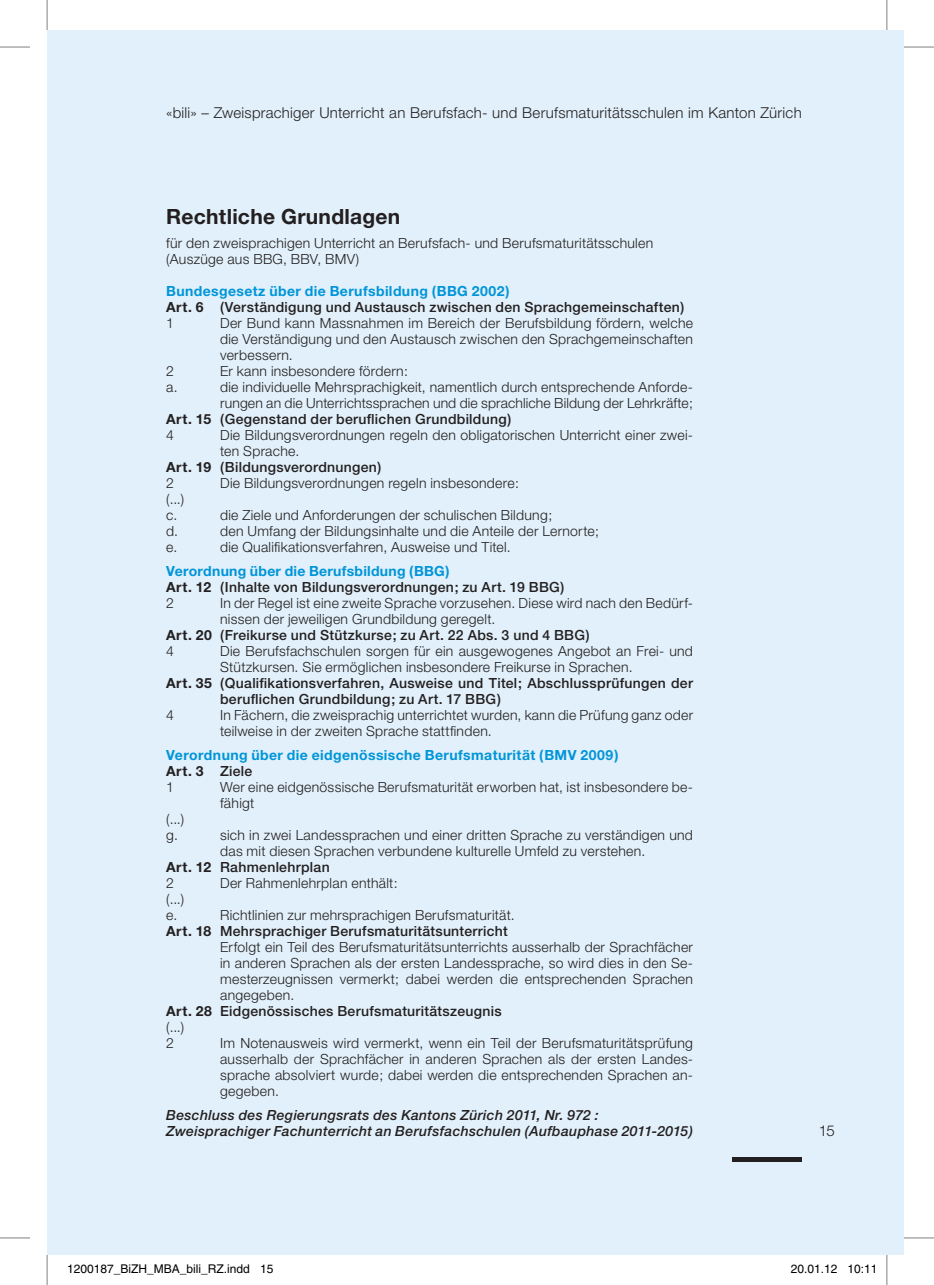
<style>
.page{position:relative;width:934px;height:1285px;background:#fff}
.page>*{position:absolute;margin:0;border:0;box-sizing:border-box;transform-origin:0 0}
.t1{font:700 21px "Helvetica Neue";letter-spacing:.015em;color:#231f20}
.t2{font:300 15px "Helvetica Neue";letter-spacing:.015em;color:#231f20}
.t3{font:300 14px/16px "Helvetica Neue";letter-spacing:.02em;color:#231f20}
.t4{font:500 14px/16px "Helvetica Neue";letter-spacing:.02em;color:#231f20}
.t5{font:italic 500 14px/16px "Helvetica Neue";letter-spacing:.025em;color:#231f20}
.t6{font:700 14px/16px "Helvetica Neue";letter-spacing:.03em;color:#0095d9}
.t7{font:12px "Helvetica";color:#000}
.s1{font-weight:700;color:#0095d9}
.s2{font-weight:700}
.s3{font-weight:300}
.s4{color:#231f20}
.s5{font-weight:500;color:#231f20}
.s6{font-weight:300;color:#231f20}
</style>
<div class="page">
<div style="left:47px;top:30px;width:856px;height:1225px;background:#e1f0fa"></div>
<div style="left:732px;top:1157px;width:69px;height:5px;background:#231f20"></div>
<hr style="left:886px;top:0;width:1px;height:30px;background:#000">
<hr style="left:47px;top:0;width:1px;height:30px;background:#000">
<hr style="left:903px;top:47px;width:30px;height:1px;background:#000">
<hr style="left:0;top:47px;width:30px;height:1px;background:#000">
<hr style="left:903px;top:1237px;width:30px;height:1px;background:#000">
<hr style="left:0;top:1237px;width:30px;height:1px;background:#000">
<hr style="left:886px;top:1255px;width:1px;height:30px;background:#000">
<hr style="left:47px;top:1255px;width:1px;height:30px;background:#000">
<p class="t2" style="left:166px;top:104px;width:636px">«bili» – Zweisprachiger Unterricht an Berufsfach- und Berufsmaturitätsschulen im Kanton Zürich</p>
<h1 class="t1" style="left:166px;top:203px;width:235px">Rechtliche Grundlagen</h1>
<p class="t3" style="left:166px;top:234px;width:488px">für den zweisprachigen Unterricht an Berufsfach- und Berufsmaturitätsschulen (Auszüge aus BBG, BBV, BMV)</p>
<p class="t4" style="left:166px;top:282px;width:519px"><span class="s1">Bundesgesetz über die Berufsbildung (BBG 2002)<br></span><span class="s2">Art. 6</span> (Verständigung und Austausch zwischen den Sprachgemeinschaften)<br><span class="s3">1</span></p>
<p class="t3" style="left:220px;top:314px;width:474px;text-align:justify">Der Bund kann Massnahmen im Bereich der Berufsbildung fördern, welche die Verständigung und den Austausch zwischen den Sprachgemeinschaften verbessern.</p>
<p class="t3" style="left:166px;top:362px;width:9px">2</p>
<p class="t3" style="left:220px;top:362px;width:189px">Er kann insbesondere fördern:</p>
<p class="t3" style="left:166px;top:378px;width:13px">a.</p>
<p class="t3" style="left:220px;top:378px;width:474px">die individuelle Mehrsprachigkeit, namentlich durch entsprechende Anforde-</p>
<p class="t3" style="left:220px;top:394px;width:474px">rungen an die Unterrichtssprachen und die sprachliche Bildung der Lehrkräfte;</p>
<p class="t4" style="left:166px;top:410px;width:346px"><span class="s2">Art. 15</span> (Gegenstand der beruflichen Grundbildung)</p>
<p class="t3" style="left:166px;top:426px;width:9px">4</p>
<p class="t3" style="left:220px;top:426px;width:474px">Die Bildungsverordnungen regeln den obligatorischen Unterricht einer zwei-</p>
<p class="t3" style="left:220px;top:442px;width:81px">ten Sprache.</p>
<p class="t4" style="left:166px;top:458px;width:217px"><span class="s2">Art. 19</span> (Bildungsverordnungen)</p>
<p class="t3" style="left:166px;top:474px;width:9px">2</p>
<p class="t3" style="left:220px;top:474px;width:300px">Die Bildungsverordnungen regeln insbesondere:</p>
<p class="t3" style="left:166px;top:490px;width:20px">(...) c.</p>
<p class="t3" style="left:220px;top:506px;width:333px">die Ziele und Anforderungen der schulischen Bildung;</p>
<p class="t3" style="left:166px;top:522px;width:13px">d.</p>
<p class="t3" style="left:220px;top:522px;width:380px">den Umfang der Bildungsinhalte und die Anteile der Lernorte;</p>
<p class="t3" style="left:166px;top:538px;width:13px">e.</p>
<p class="t3" style="left:220px;top:538px;width:292px">die Qualifikationsverfahren, Ausweise und Titel.</p>
<p class="t4" style="left:166px;top:562px;width:399px"><span class="s1">Verordnung über die Berufsbildung (BBG)<br></span><span class="s2">Art. 12</span> (Inhalte von Bildungsverordnungen; zu Art. 19 BBG)<br><span class="s3">2</span></p>
<p class="t3" style="left:220px;top:594px;width:474px">In der Regel ist eine zweite Sprache vorzusehen. Diese wird nach den Bedürf-</p>
<p class="t3" style="left:220px;top:610px;width:276px">nissen der jeweiligen Grundbildung geregelt.</p>
<p class="t4" style="left:166px;top:626px;width:425px"><span class="s2">Art. 20</span> (Freikurse und Stützkurse; zu Art. 22 Abs. 3 und 4 BBG)</p>
<p class="t3" style="left:166px;top:642px;width:9px">4</p>
<p class="t3" style="left:220px;top:642px;width:474px">Die Berufsfachschulen sorgen für ein ausgewogenes Angebot an Frei- und</p>
<p class="t3" style="left:220px;top:658px;width:414px">Stützkursen. Sie ermöglichen insbesondere Freikurse in Sprachen.</p>
<p class="t4" style="left:166px;top:674px;width:528px"><span class="s2">Art. 35</span> (Qualifikationsverfahren, Ausweise und Titel; Abschlussprüfungen der</p>
<p class="t4" style="left:220px;top:690px;width:282px">beruflichen Grundbildung; zu Art. 17 BBG)</p>
<p class="t3" style="left:166px;top:706px;width:9px">4</p>
<p class="t3" style="left:220px;top:706px;width:474px">In Fächern, die zweisprachig unterrichtet wurden, kann die Prüfung ganz oder teilweise in der zweiten Sprache stattfinden.</p>
<p class="t6" style="left:166px;top:746px;width:453px">Verordnung über die eidgenössische Berufsmaturität (BMV 2009)<br><span class="s4">Art. 3</span> <span class="s5">Ziele<br></span><span class="s6">1</span></p>
<p class="t3" style="left:220px;top:778px;width:474px">Wer eine eidgenössische Berufsmaturität erworben hat, ist insbesondere be&shy;fähigt</p>
<p class="t3" style="left:166px;top:810px;width:20px">(...) g.</p>
<p class="t3" style="left:220px;top:826px;width:474px">sich in zwei Landessprachen und einer dritten Sprache zu verständigen und</p>
<p class="t3" style="left:220px;top:842px;width:426px">das mit diesen Sprachen verbundene kulturelle Umfeld zu verstehen.</p>
<p class="t4" style="left:166px;top:858px;width:165px"><span class="s2">Art. 12</span> Rahmenlehrplan</p>
<p class="t3" style="left:166px;top:874px;width:9px">2</p>
<p class="t3" style="left:220px;top:874px;width:179px">Der Rahmenlehrplan enthält:</p>
<p class="t3" style="left:166px;top:890px;width:20px">(...) e.</p>
<p class="t3" style="left:220px;top:906px;width:296px">Richtlinien zur mehrsprachigen Berufsmaturität.</p>
<p class="t4" style="left:166px;top:922px;width:343px"><span class="s2">Art. 18</span> Mehrsprachiger Berufsmaturitätsunterricht</p>
<p class="t3" style="left:220px;top:938px;width:474px">Erfolgt ein Teil des Berufsmaturitätsunterrichts ausserhalb der Sprachfächer</p>
<p class="t3" style="left:220px;top:954px;width:474px">in anderen Sprachen als der ersten Landessprache, so wird dies in den Se-</p>
<p class="t3" style="left:220px;top:970px;width:474px">mesterzeugnissen vermerkt; dabei werden die entsprechenden Sprachen</p>
<p class="t3" style="left:220px;top:986px;width:76px">angegeben.</p>
<p class="t4" style="left:166px;top:1002px;width:337px"><span class="s2">Art. 28</span> Eidgenössisches Berufsmaturitätszeugnis</p>
<p class="t3" style="left:166px;top:1018px;width:20px">(...)</p>
<p class="t3" style="left:166px;top:1034px;width:9px">2</p>
<p class="t3" style="left:220px;top:1034px;width:474px;text-align:justify">Im Notenausweis wird vermerkt, wenn ein Teil der Berufsmaturitätsprüfung ausserhalb der Sprachfächer in anderen Sprachen als der ersten Landes&shy;sprache absolviert wurde; dabei werden die entsprechenden Sprachen an&shy;gegeben.</p>
<p class="t5" style="left:166px;top:1106px;width:528px">Beschluss des Regierungsrats des Kantons Zürich 2011, Nr. 972 :<br>Zweisprachiger Fachunterricht an Berufsfachschulen (Aufbauphase 2011-2015)</p>
<p class="t2" style="left:818px;top:1121px;width:17px">15</p>
<p class="t7" style="left:67px;top:1261px;width:208px">1200187_BiZH_MBA_bili_RZ.indd 15</p>
<p class="t7" style="left:790px;top:1261px;width:88px">20.01.12 10:11</p>
</div>
